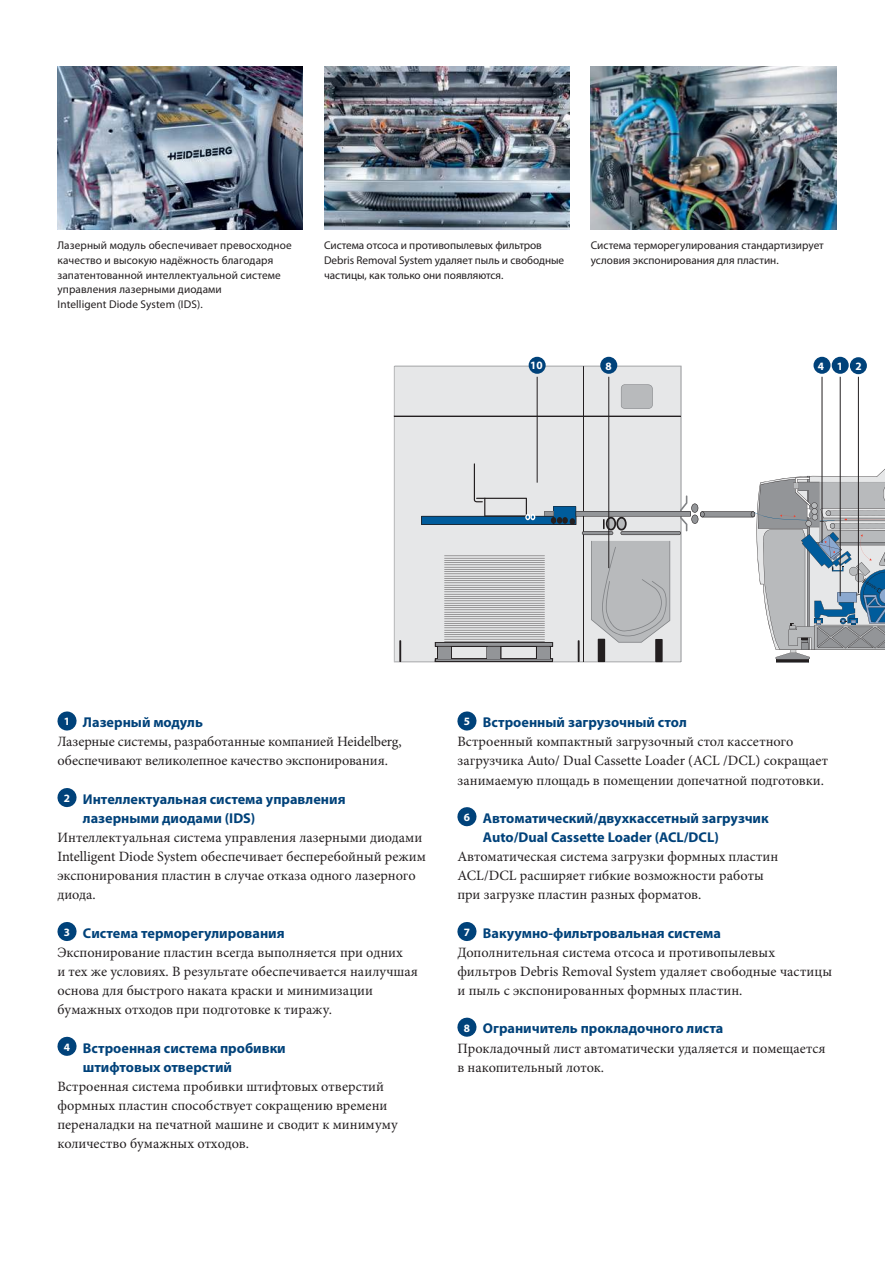
<style>
.page{position:relative;width:885px;height:1263px;background:#fff}
.page>*{position:absolute;margin:0;border:0;box-sizing:border-box;transform-origin:0 0}
.t1{font:14.25px/19.2px "Minion Pro";color:#231f20}
.t2{font:700 14.25px/19.2px "Myriad Pro";color:#00427a}
.t3{font:11.25px/14.9px "Myriad Pro";letter-spacing:.005em;color:#231f20}
.t4{font:700 11.25px "Myriad Pro";color:#fff}
.s1{font-size:11.25px;color:#fff}
</style>
<div class="page">
<img style="left:57px;top:67px;width:246px;height:163px">
<img style="left:324px;top:67px;width:245px;height:163px">
<img style="left:590px;top:67px;width:246px;height:163px">
<svg style="left:467px;top:711px;width:10px;height:19px"></svg>
<svg style="left:467px;top:807px;width:10px;height:19px"></svg>
<svg style="left:467px;top:922px;width:10px;height:19px"></svg>
<svg style="left:467px;top:1017px;width:10px;height:20px"></svg>
<svg style="left:67px;top:711px;width:10px;height:19px"></svg>
<svg style="left:67px;top:788px;width:10px;height:19px"></svg>
<svg style="left:67px;top:922px;width:10px;height:19px"></svg>
<svg style="left:67px;top:1037px;width:10px;height:19px"></svg>
<div style="left:395px;top:366px;width:285px;height:295px;background:#e6e7e8"></div>
<hr style="left:394px;top:416px;width:286px;height:1px;background:#231f20">
<hr style="left:399px;top:640px;width:2px;height:22px;background:#231f20">
<svg style="left:421px;top:384px;width:464px;height:279px"></svg>
<div style="left:813px;top:357px;width:17px;height:17px;background:#00427a;border-radius:50%"></div>
<hr style="left:821px;top:377px;width:1px;height:166px;background:#231f20">
<hr style="left:537px;top:377px;width:1px;height:106px;background:#231f20">
<div style="left:831px;top:357px;width:17px;height:17px;background:#00427a;border-radius:50%"></div>
<hr style="left:839px;top:377px;width:1px;height:219px;background:#231f20">
<div style="left:600px;top:357px;width:17px;height:17px;background:#00427a;border-radius:50%"></div>
<hr style="left:608px;top:377px;width:1px;height:191px;background:#231f20">
<div style="left:849px;top:357px;width:17px;height:17px;background:#00427a;border-radius:50%"></div>
<hr style="left:858px;top:377px;width:1px;height:216px;background:#231f20">
<div style="left:528px;top:357px;width:17px;height:17px;background:#00427a;border-radius:50%"></div>
<p class="t3" style="left:57px;top:238px;width:236px">Лазерный модуль обеспечивает превосходное качество и высокую надёжность благодаря запатентованной интеллектуальной системе управления лазерными диодами<br>Intelligent Diode System (IDS).</p>
<p class="t3" style="left:324px;top:239px;width:241px">Система отсоса и противопылевых фильтров<br>Debris Removal System удаляет пыль и свободные частицы, как только они появляются.</p>
<p class="t3" style="left:590px;top:239px;width:235px">Система терморегулирования стандартизирует условия экспонирования для пластин.</p>
<p class="t4" style="left:530px;top:361px;width:14px">10</p>
<p class="t4" style="left:605px;top:361px;width:8px">8</p>
<p class="t4" style="left:817px;top:361px;width:45px">412</p>
<p class="t2" style="left:64px;top:714px;width:140px"><span class="s1">1</span> Лазерный модуль</p>
<p class="t1" style="left:57px;top:733px;width:346px">Лазерные системы, разработанные компанией Heidelberg, обеспечивают великолепное качество экспонирования.</p>
<p class="t2" style="left:83px;top:791px;width:264px;text-indent:-19px"><span class="s1">2</span> Интеллектуальная система управления лазерными диодами (IDS)</p>
<p class="t1" style="left:57px;top:829px;width:370px">Интеллектуальная система управления лазерными диодами Intelligent Diode System обеспечивает бесперебойный режим экспонирования пластин в случае отказа одного лазерного диода.</p>
<p class="t2" style="left:64px;top:924px;width:222px"><span class="s1">3</span> Система терморегулирования</p>
<p class="t1" style="left:57px;top:944px;width:362px">Экспонирование пластин всегда выполняется при одних<br>и тех же условиях. В результате обеспечивается наилучшая основа для быстрого наката краски и минимизации бумажных отходов при подготовке к тиражу.</p>
<p class="t2" style="left:83px;top:1039px;width:204px;text-indent:-19px"><span class="s1">4</span> Встроенная система пробивки штифтовых отверстий</p>
<p class="t1" style="left:57px;top:1078px;width:342px">Встроенная система пробивки штифтовых отверстий формных пластин способствует сокращению времени переналадки на печатной машине и сводит к минимуму количество бумажных отходов.</p>
<p class="t2" style="left:464px;top:714px;width:224px"><span class="s1">5</span> Встроенный загрузочный стол</p>
<p class="t1" style="left:457px;top:733px;width:372px">Встроенный компактный загрузочный стол кассетного загрузчика Auto/ Dual Cassette Loader (ACL /DCL) сокращает занимаемую площадь в помещении допечатной подготовки.</p>
<p class="t2" style="left:483px;top:810px;width:287px;text-indent:-19px"><span class="s1">6</span> Автоматический/двухкассетный загрузчик<br>Auto/Dual Cassette Loader (ACL/DCL)</p>
<p class="t1" style="left:457px;top:848px;width:322px">Автоматическая система загрузки формных пластин<br>ACL/DCL расширяет гибкие возможности работы при загрузке пластин разных форматов.</p>
<p class="t2" style="left:464px;top:924px;width:258px"><span class="s1">7</span> Вакуумно-фильтровальная система</p>
<p class="t1" style="left:457px;top:944px;width:376px">Дополнительная система отсоса и противопылевых фильтров Debris Removal System удаляет свободные частицы и пыль с экспонированных формных пластин.</p>
<p class="t2" style="left:464px;top:1020px;width:261px"><span class="s1">8</span> Ограничитель прокладочного листа</p>
<p class="t1" style="left:457px;top:1039px;width:369px">Прокладочный лист автоматически удаляется и помещается в накопительный лоток.</p>
</div>
